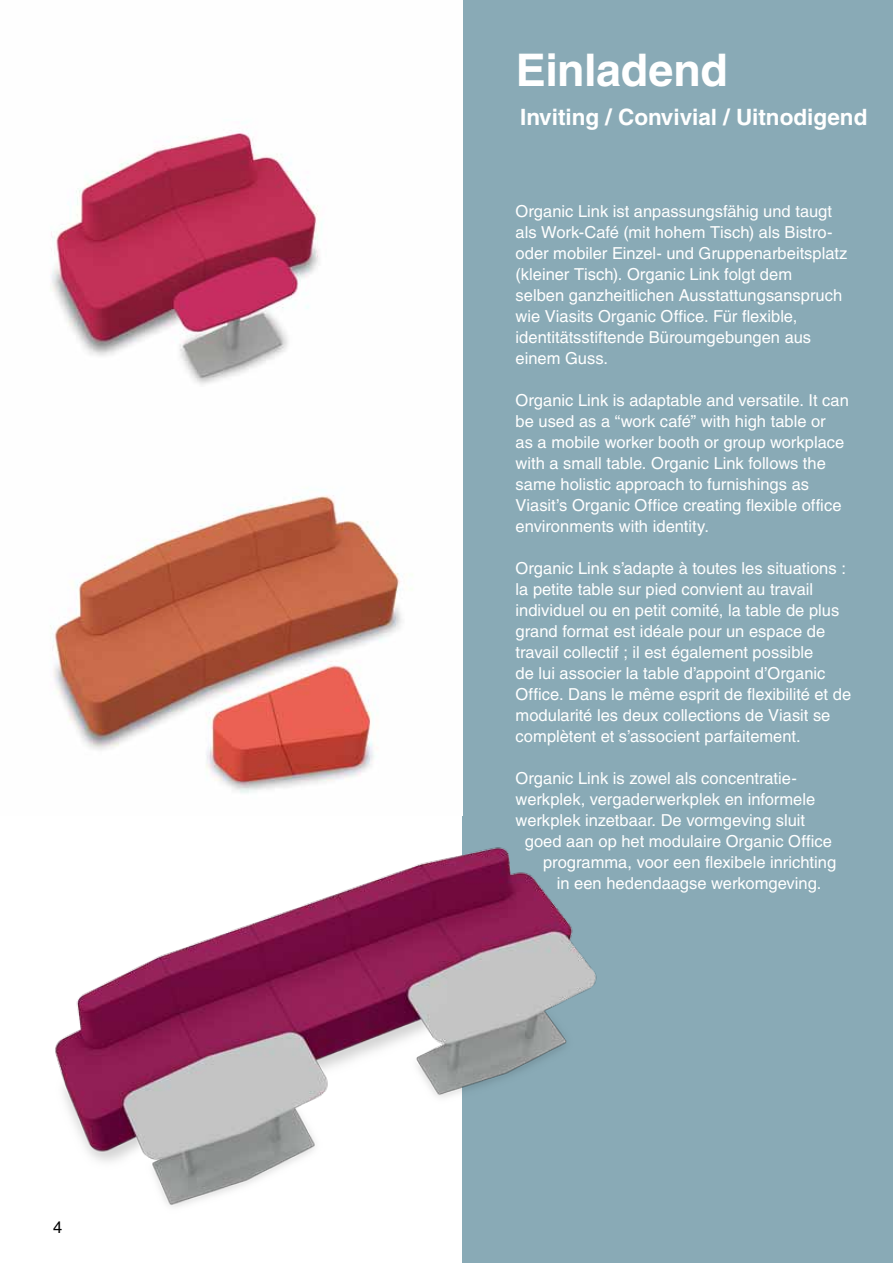
<style>
.page{position:relative;width:893px;height:1263px;background:#fff}
.page>*{position:absolute;margin:0;border:0;box-sizing:border-box;transform-origin:0 0}
.t1{font:700 45px "Helvetica LT Std";letter-spacing:-.01em;color:#fff}
.t2{font:700 22.5px "Helvetica LT Std";color:#fff}
.t3{font:16.5px/21px "Helvetica LT Std";color:#fff}
.t4{font:16.5px "Helvetica LT Std";color:#000}
</style>
<div class="page">
<div style="left:462px;top:0;width:431px;height:1263px;background:#89aab6"></div>
<img style="left:50px;top:130px;width:352px;height:663px">
<img style="left:55px;top:847px;width:542px;height:360px">
<p class="t4" style="left:53px;top:1218px;width:11px">4</p>
<h1 class="t1" style="left:516px;top:43px;width:214px">Einladend</h1>
<h2 class="t2" style="left:520px;top:103px;width:349px">Inviting / Convivial / Uitnodigend</h2>
<p class="t3" style="left:516px;top:200px;width:333px">Organic Link ist anpassungsfähig und taugt als Work-Café (mit hohem Tisch) als Bistro&shy;oder mobiler Einzel- und Gruppenarbeitsplatz (kleiner Tisch). Organic Link folgt dem<br>selben ganzheitlichen Ausstattungsanspruch wie Viasits Organic Office. Für flexible, identitätsstiftende Büroumgebungen aus einem Guss.</p>
<p class="t3" style="left:516px;top:389px;width:335px">Organic Link is adaptable and versatile. It can be used as a “work café” with high table or<br>as a mobile worker booth or group workplace with a small table. Organic Link follows the same holistic approach to furnishings as Viasit’s Organic Office creating flexible office environments with identity.</p>
<p class="t3" style="left:516px;top:557px;width:337px">Organic Link s’adapte à toutes les situations : la petite table sur pied convient au travail individuel ou en petit comité, la table de plus grand format est idéale pour un espace de travail collectif ; il est également possible<br>de lui associer la table d’appoint d’Organic Office. Dans le même esprit de flexibilité et de modularité les deux collections de Viasit se complètent et s’associent parfaitement.</p>
<p class="t3" style="left:516px;top:767px;width:283px">Organic Link is zowel als concentratie-</p>
<p class="t3" style="left:516px;top:788px;width:301px">werkplek, vergaderwerkplek en informele</p>
<p class="t3" style="left:516px;top:809px;width:291px">werkplek inzetbaar. De vormgeving sluit</p>
<p class="t3" style="left:525px;top:830px;width:309px">goed aan op het modulaire Organic Office</p>
<p class="t3" style="left:543px;top:851px;width:295px">programma, voor een flexibele inrichting</p>
<p class="t3" style="left:557px;top:872px;width:266px">in een hedendaagse werkomgeving.</p>
</div>
